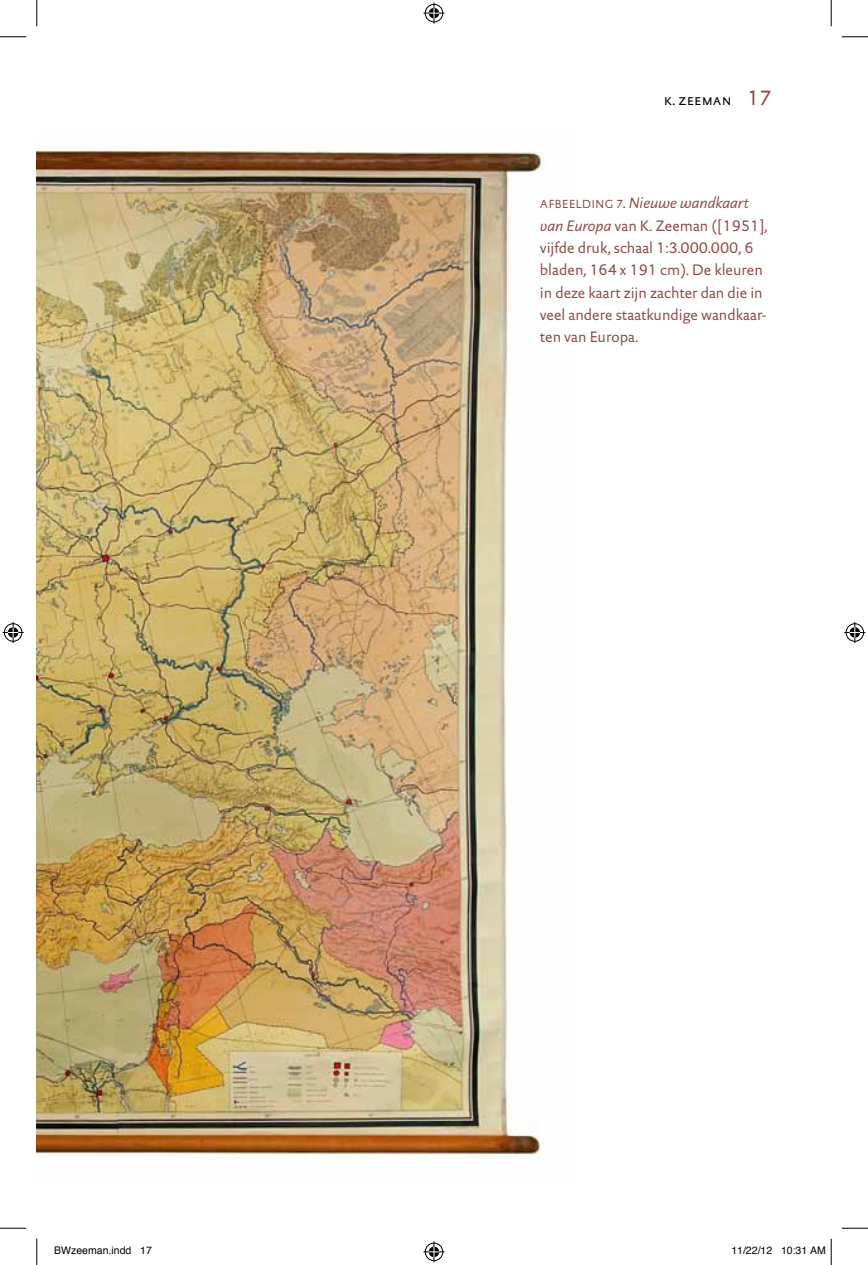
<style>
.page{position:relative;width:868px;height:1265px;background:#fff}
.page>*{position:absolute;margin:0;border:0;box-sizing:border-box;transform-origin:0 0}
.t1{font:15.4px/22.2px "DTL Documenta Sans TOT";color:#8f4b47}
.t2{font:14.88px "DTL Documenta Sans TOT Caps";letter-spacing:.01em;color:#000}
.t3{font:10.5px "Helvetica";color:#000}
.s1{font-family:"DTL Documenta Sans TOT";font-size:21px;color:#8f4b47}
.s2{font-size:11.9px}
.s3{font-style:italic}
</style>
<div class="page">
<img style="left:37px;top:150px;width:509px;height:1009px">
<svg style="left:0;top:36px;width:26px;height:1px"></svg>
<svg style="left:841px;top:36px;width:26px;height:1px"></svg>
<svg style="left:0;top:1227px;width:26px;height:1px"></svg>
<svg style="left:841px;top:1227px;width:26px;height:1px"></svg>
<svg style="left:36px;top:0;width:1px;height:26px"></svg>
<svg style="left:36px;top:1238px;width:1px;height:26px"></svg>
<svg style="left:830px;top:0;width:1px;height:26px"></svg>
<svg style="left:423px;top:3px;width:21px;height:21px"></svg>
<svg style="left:423px;top:1241px;width:21px;height:20px"></svg>
<svg style="left:3px;top:622px;width:21px;height:21px"></svg>
<svg style="left:844px;top:622px;width:21px;height:21px"></svg>
<svg style="left:830px;top:1238px;width:1px;height:26px"></svg>
<p class="t2" style="left:663px;top:91px;width:109px">k. zeeman <span class="s1">17</span></p>
<p class="t1" style="left:539px;top:192px;width:229px"><span class="s2">Afbeelding 7</span>. <span class="s3">Nieuwe wandkaart van Europa</span> van K. Zeeman ([1951], vijfde druk, schaal 1:3.000.000, 6 bladen, 164 x 191 cm). De kleuren in deze kaart zijn zachter dan die in veel andere staatkundige wandkaar&shy;ten van Europa.</p>
<p class="t3" style="left:54px;top:1242px;width:99px">BWzeeman.indd 17</p>
<p class="t3" style="left:731px;top:1242px;width:96px">11/22/12 10:31 AM</p>
</div>
